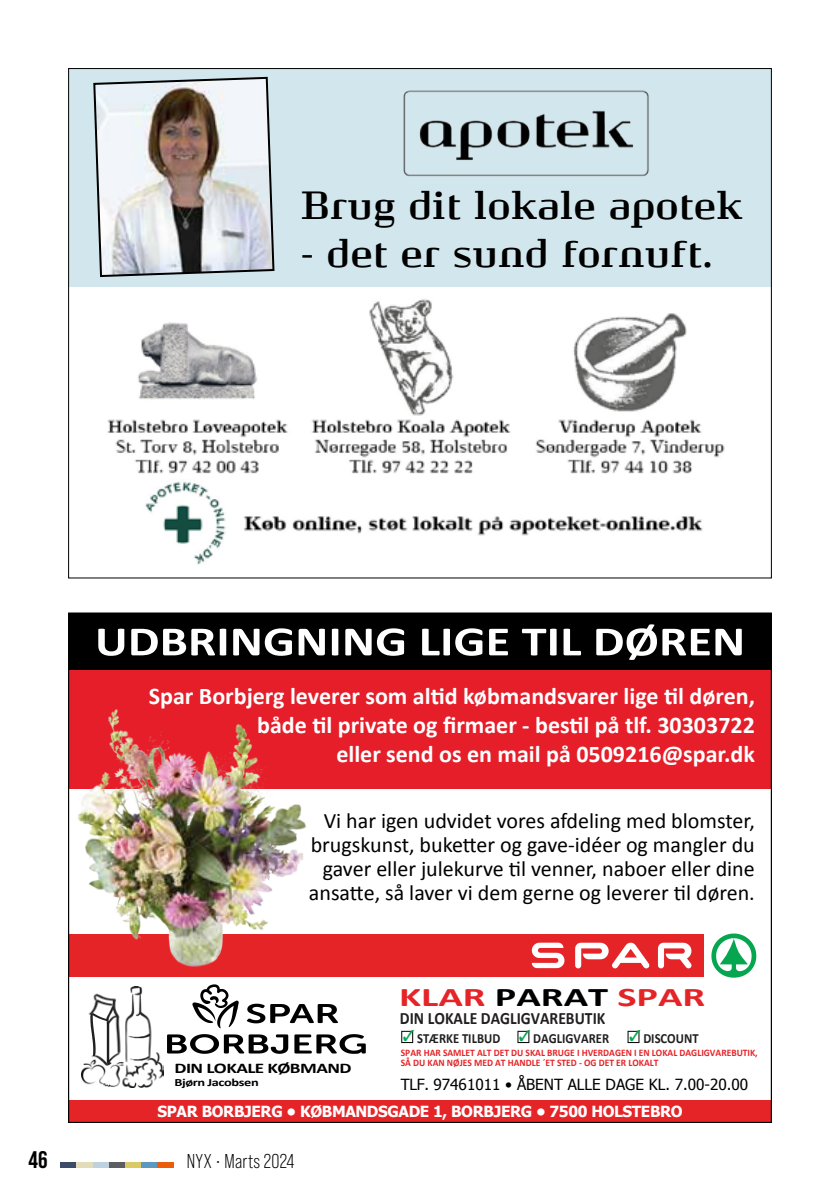
<style>
.page{position:relative;width:840px;height:1191px;background:#fff}
.page>*{position:absolute;margin:0;border:0;box-sizing:border-box;transform-origin:0 0}
.t1{font:700 42px "Calibri";color:#fff;scale:1.2 1}
.t2{font:700 40px "Pharma";color:#000}
.t3{font:700 36.4px "Pharma";color:#000}
.t4{font:700 27px "Calibri";color:#e52428;scale:1.5 1}
.t5{font:700 24px/28.8px "Calibri";color:#fff;text-align:right}
.t6{font:700 24px "Bebas Neue Pro";color:#000}
.t7{font:22px/24px "Calibri";color:#000;text-align:right}
.t8{font:20px "Bebas Neue Pro";letter-spacing:.015em;color:#000}
.t9{font:700 17.4px "Calibri";color:#221f20;scale:.9 1}
.t10{font:700 15.4px "Tahoma";letter-spacing:-.025em;color:#fff}
.t11{font:15.4px "Tahoma";color:#000}
.t12{font:700 14.8px "Calibri";letter-spacing:-.03em;color:#000;scale:1.3 1}
.t13{font:700 14px "Calibri";color:#221f20;scale:.9 1}
.t14{font:700 11px "Calibri";letter-spacing:-.03em;color:#000;scale:1.3 1}
.t15{font:700 10px/10px "Calibri";color:#e52428;scale:.95 1}
.s1{color:#000}
.s2{color:#06a650}
</style>
<div class="page">
<div style="left:60px;top:1162px;width:17px;height:6px;background:#3b4b68"></div>
<div style="left:77px;top:1162px;width:16px;height:6px;background:#e3dcba"></div>
<div style="left:93px;top:1162px;width:16px;height:6px;background:#bed1de"></div>
<div style="left:109px;top:1162px;width:16px;height:6px;background:#5d5d62"></div>
<div style="left:125px;top:1162px;width:16px;height:6px;background:#d9ca65"></div>
<div style="left:141px;top:1162px;width:17px;height:6px;background:#5d98c0"></div>
<div style="left:158px;top:1162px;width:16px;height:6px;background:#eb5d0b"></div>
<svg style="left:711px;top:933px;width:44px;height:44px"></svg>
<div style="left:69px;top:934px;width:634px;height:42px;background:#e52428"></div>
<svg style="left:531px;top:942px;width:33px;height:26px"></svg>
<svg style="left:658px;top:942px;width:33px;height:26px"></svg>
<svg style="left:575px;top:942px;width:74px;height:26px"></svg>
<svg style="left:192px;top:984px;width:46px;height:44px"></svg>
<svg style="left:247px;top:1003px;width:91px;height:20px"></svg>
<svg style="left:167px;top:1034px;width:121px;height:19px"></svg>
<svg style="left:294px;top:1034px;width:71px;height:19px"></svg>
<img style="left:81px;top:986px;width:82px;height:101px">
<svg style="left:401px;top:1030px;width:12px;height:13px"></svg>
<svg style="left:517px;top:1030px;width:12px;height:13px"></svg>
<svg style="left:627px;top:1030px;width:12px;height:13px"></svg>
<div style="left:69px;top:1099px;width:702px;height:23px;background:#e52428"></div>
<div style="left:69px;top:669px;width:702px;height:119px;background:#e51e2a"></div>
<div style="left:69px;top:613px;width:702px;height:56px;background:#000"></div>
<img style="left:71px;top:709px;width:246px;height:258px">
<img style="left:107px;top:299px;width:618px;height:175px">
<img style="left:145px;top:482px;width:558px;height:83px">
<div style="left:68px;top:68px;width:703px;height:218px;background:#d2e7ed"></div>
<img style="left:93px;top:76px;width:182px;height:201px">
<img style="left:403px;top:90px;width:246px;height:87px">
<h2 class="t2" style="left:300px;top:182px;width:444px">Brug dit lokale apotek</h2>
<h2 class="t2" style="left:300px;top:230px;width:413px">- det er sund fornuft.</h2>
<h3 class="t3" style="left:311px;top:197px;width:405px">Brug dit lokale apotek</h3>
<h3 class="t3" style="left:311px;top:241px;width:377px">- det er sund fornuft.</h3>
<h1 class="t1" style="left:95px;top:615px;width:543px">UDBRINGNING LIGE TIL DØREN</h1>
<p class="t5" style="left:149px;top:680px;width:607px">Spar Borbjerg leverer som altid købmandsvarer lige til døren, både til private og firmaer - bestil på tlf. 30303722<br>eller send os en mail på 0509216@spar.dk</p>
<p class="t7" style="left:309px;top:807px;width:447px">Vi har igen udvidet vores afdeling med blomster, brugskunst, buketter og gave-idéer og mangler du gaver eller julekurve til venner, naboer eller dine ansatte, så laver vi dem gerne og leverer til døren.</p>
<p class="t4" style="left:399px;top:980px;width:206px">KLAR <span class="s1">PARAT</span> SPAR</p>
<p class="t9" style="left:400px;top:1007px;width:229px">DIN LOKALE DAGLIGVAREBUTIK</p>
<p class="t13" style="left:402px;top:1029px;width:231px"><span class="s2">✓</span> STÆRKE TILBUD <span class="s2">✓</span> DAGLIGVARER</p>
<p class="t13" style="left:628px;top:1029px;width:79px"><span class="s2">✓</span> DISCOUNT</p>
<p class="t15" style="left:400px;top:1047px;width:377px">SPAR HAR SAMLET ALT DET DU SKAL BRUGE I HVERDAGEN I EN LOKAL DAGLIGVAREBUTIK,<br>SÅ DU KAN NØJES MED AT HANDLE ´ET STED - OG DET ER LOKALT</p>
<p class="t11" style="left:400px;top:1073px;width:349px">TLF. 97461011 • ÅBENT ALLE DAGE KL. 7.00-20.00</p>
<p class="t10" style="left:157px;top:1100px;width:526px">SPAR BORBJERG • KØBMANDSGADE 1, BORBJERG • 7500 HOLSTEBRO</p>
<p class="t12" style="left:174px;top:1059px;width:138px">DIN LOKALE KØBMAND</p>
<p class="t14" style="left:174px;top:1075px;width:66px">Bjørn Jacobsen</p>
<p class="t6" style="left:28px;top:1146px;width:21px">46</p>
<p class="t8" style="left:187px;top:1150px;width:109px">NYX • Marts 2024</p>
</div>
